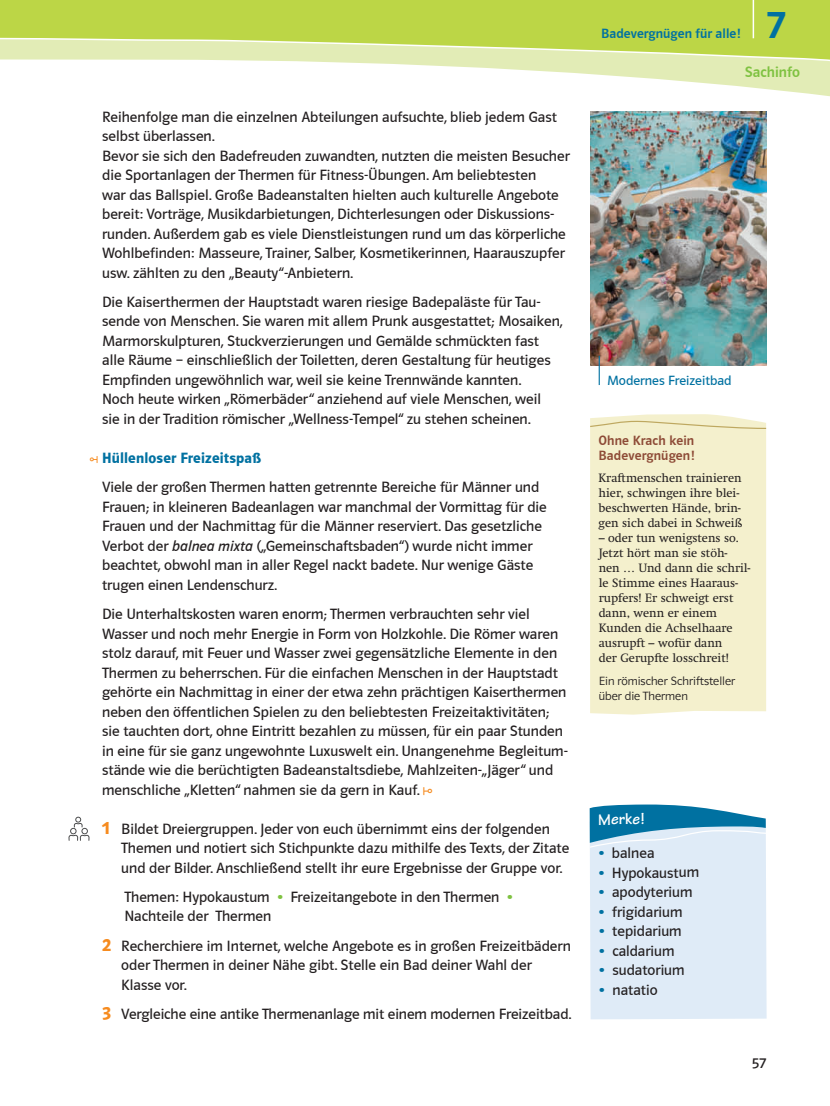
<style>
.page{position:relative;width:830px;height:1106px;background:#fff}
.page>*{position:absolute;margin:0;border:0;box-sizing:border-box;transform-origin:0 0}
.t1{font:42px "Polo 22 K Krftg";color:#0071a1}
.t2{font:700 16.5px "Tekton Pro";letter-spacing:-.005em;color:#fff}
.t3{font:15px/19.5px "Polo CE11 K Buch";color:#231f20}
.t4{font:15px "Polo CE11 K Hfett";letter-spacing:.01em;color:#0071a1}
.t5{font:15px "Polo CE11 K Krftg";letter-spacing:.005em;color:#7fc241}
.t6{font:13.5px/15px "Polo CE11 K Krftg";letter-spacing:.01em;color:#8d4a36}
.t7{font:13.5px "Polo CE11 K Krftg";letter-spacing:.005em;color:#0071a1}
.t8{font:13.5px "Polo CE11 K Buch";color:#0071a1}
.t9{font:12px/15px "Klett Swift";color:#231f20}
.t10{font:12px/15px "Polo CE11 K Leicht";color:#231f20}
.s1{font-style:italic}
.s2{font-family:"Polo CE11 K Hfett";font-size:18.75px;color:#f68b1f}
.s3{color:#7fc241}
.s4{color:#0071a1}
</style>
<div class="page">
<svg style="left:68px;top:816px;width:22px;height:25px"></svg>
<img style="left:590px;top:112px;width:175px;height:253px">
<svg style="left:589px;top:804px;width:178px;height:215px;background:#c9dfee"></svg>
<div style="left:590px;top:414px;width:175px;height:300px;background:#f4f0cd"></div>
<svg style="left:590px;top:420px;width:177px;height:9px;background:#ece6bf"></svg>
<svg style="left:598px;top:356px;width:1px;height:29px"></svg>
<svg style="left:0;top:0;width:830px;height:97px"></svg>
<p class="t3" style="left:102px;top:107px;width:469px">Reihenfolge man die einzelnen Abteilungen aufsuchte, blieb jedem Gast selbst überlassen.<br>Bevor sie sich den Badefreuden zuwandten, nutzten die meisten Besucher die Sportanlagen der Thermen für Fitness-Übungen. Am beliebtesten<br>war das Ballspiel. Große Badeanstalten hielten auch kulturelle Angebote bereit: Vorträge, Musikdarbietungen, Dichterlesungen oder Diskussions&shy;runden. Außerdem gab es viele Dienstleistungen rund um das körperliche Wohlbefinden: Masseure, Trainer, Salber, Kosmetikerinnen, Haarauszupfer usw. zählten zu den „Beauty“-Anbietern.</p>
<p class="t3" style="left:102px;top:292px;width:462px">Die Kaiserthermen der Hauptstadt waren riesige Badepaläste für Tau&shy;sende von Menschen. Sie waren mit allem Prunk ausgestattet; Mosaiken, Marmorskulpturen, Stuckverzierungen und Gemälde schmückten fast alle Räume – einschließlich der Toiletten, deren Gestaltung für heutiges Empfinden ungewöhnlich war, weil sie keine Trennwände kannten.<br>Noch heute wirken „Römerbäder“ anziehend auf viele Menschen, weil<br>sie in der Tradition römischer „Wellness-Tempel“ zu stehen scheinen.</p>
<p class="t4" style="left:102px;top:449px;width:160px">Hüllenloser Freizeitspaß</p>
<p class="t3" style="left:102px;top:478px;width:446px">Viele der großen Thermen hatten getrennte Bereiche für Männer und Frauen; in kleineren Badeanlagen war manchmal der Vormittag für die Frauen und der Nachmittag für die Männer reserviert. Das gesetzliche Verbot der <span class="s1">balnea mixta</span> („Gemeinschaftsbaden“) wurde nicht immer beachtet, obwohl man in aller Regel nackt badete. Nur wenige Gäste trugen einen Lendenschurz.</p>
<p class="t3" style="left:102px;top:604px;width:467px">Die Unterhaltskosten waren enorm; Thermen verbrauchten sehr viel Wasser und noch mehr Energie in Form von Holzkohle. Die Römer waren stolz darauf, mit Feuer und Wasser zwei gegensätzliche Elemente in den Thermen zu beherrschen. Für die einfachen Menschen in der Hauptstadt gehörte ein Nachmittag in einer der etwa zehn prächtigen Kaiserthermen neben den öffentlichen Spielen zu den beliebtesten Freizeitaktivitäten; sie tauchten dort, ohne Eintritt bezahlen zu müssen, für ein paar Stunden in eine für sie ganz ungewohnte Luxuswelt ein. Unangenehme Begleitum&shy;stände wie die berüchtigten Badeanstaltsdiebe, Mahlzeiten-„Jäger“ und menschliche „Kletten“ nahmen sie da gern in Kauf.</p>
<p class="t3" style="left:121px;top:819px;width:449px;text-indent:-19px"><span class="s2">1</span> Bildet Dreiergruppen. Jeder von euch übernimmt eins der folgenden<br>Themen und notiert sich Stichpunkte dazu mithilfe des Texts, der Zitate und der Bilder. Anschließend stellt ihr eure Ergebnisse der Gruppe vor.</p>
<p class="t3" style="left:124px;top:887px;width:389px">Themen: Hypokaustum <span class="s3">•</span> Freizeitangebote in den Thermen <span class="s3">•<br></span>Nachteile der Thermen</p>
<p class="t3" style="left:121px;top:936px;width:451px;text-indent:-19px"><span class="s2">2</span> Recherchiere im Internet, welche Angebote es in großen Freizeitbädern oder Thermen in deiner Nähe gibt. Stelle ein Bad deiner Wahl der<br>Klasse vor.</p>
<p class="t3" style="left:102px;top:1004px;width:470px"><span class="s2">3</span> Vergleiche eine antike Thermenanlage mit einem modernen Freizeitbad.</p>
<h1 class="t1" style="left:765px;top:2px;width:21px">7</h1>
<p class="t5" style="left:744px;top:63px;width:57px">Sachinfo</p>
<p class="t7" style="left:601px;top:26px;width:141px">Badevergnügen für alle!</p>
<p class="t8" style="left:607px;top:373px;width:126px">Modernes Freizeitbad</p>
<p class="t6" style="left:598px;top:433px;width:97px">Ohne Krach kein<br>Badevergnügen!</p>
<p class="t9" style="left:598px;top:471px;width:145px">Kraftmenschen trainieren hier, schwingen ihre blei&shy;beschwerten Hände, brin&shy;gen sich -dabei in Schweiß</p>
<p class="t9" style="left:598px;top:531px;width:153px">– oder tun wenigstens so.<br>Jetzt hört man sie stöh&shy;nen … Und dann die schril&shy;le Stimme eines Haaraus&shy;rupfers! Er schweigt erst dann, wenn er einem<br>Kunden die Achselhaare ausrupft – wofür dann<br>der -Gerupfte losschreit!</p>
<p class="t10" style="left:598px;top:673px;width:138px">Ein römischer Schriftsteller über die Thermen</p>
<p class="t2" style="left:598px;top:809px;width:48px">Merke!</p>
<p class="t3" style="left:598px;top:843px;width:58px"><span class="s4">•</span> balnea</p>
<p class="t3" style="left:598px;top:863px;width:102px"><span class="s4">•</span> Hypokaustum</p>
<p class="t3" style="left:598px;top:882px;width:95px"><span class="s4">•</span> apodyterium</p>
<p class="t3" style="left:598px;top:902px;width:85px"><span class="s4">•</span> frigidarium</p>
<p class="t3" style="left:598px;top:921px;width:85px"><span class="s4">•</span> tepidarium</p>
<p class="t3" style="left:598px;top:941px;width:77px"><span class="s4">•</span> caldarium</p>
<p class="t3" style="left:598px;top:960px;width:87px"><span class="s4">•</span> sudatorium</p>
<p class="t3" style="left:598px;top:980px;width:60px"><span class="s4">•</span> natatio</p>
<p class="t3" style="left:751px;top:1053px;width:16px">57</p>
</div>
